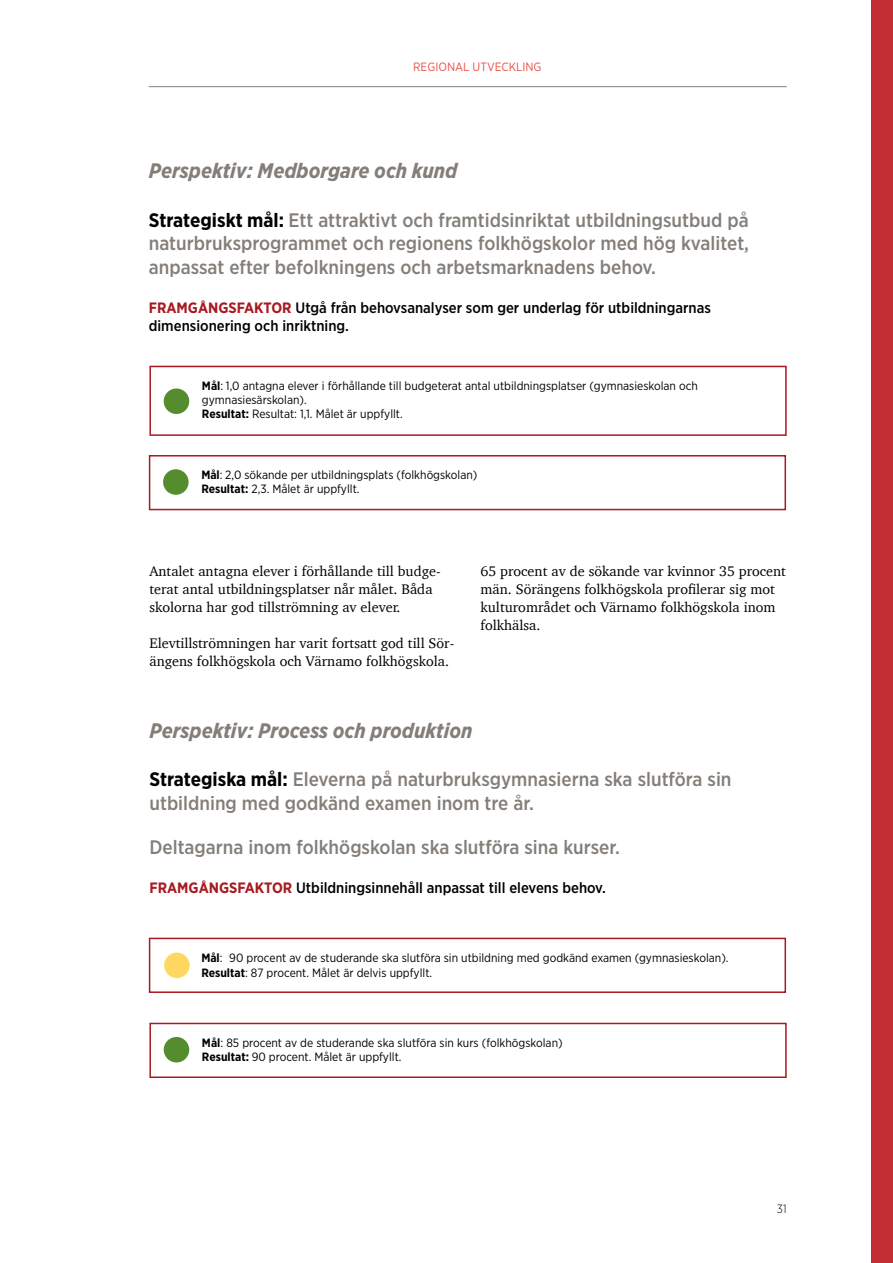
<style>
.page{position:relative;width:893px;height:1263px;background:#fff}
.page>*{position:absolute;margin:0;border:0;box-sizing:border-box;transform-origin:0 0}
.t1{font:italic 700 21px "Gotham Narrow";color:#847e79}
.t2{font:500 19.5px/23.4px "Gotham Narrow";color:#847e79;text-align:justify}
.t3{font:500 15px/18px "Gotham Narrow";color:#000}
.t4{font:14.25px/18px "Charter";color:#000}
.t5{font:12px/14.4px "Gotham Narrow";color:#000}
.t6{font:12px "Gotham Narrow";color:#ea5148}
.t7{font:300 12px "Gotham Narrow";color:#000}
.s1{font-weight:700;color:#000}
.s2{font-weight:700;color:#a71a21}
.s3{font-weight:700}
</style>
<div class="page">
<div style="left:872px;top:0;width:21px;height:1263px;background:#c22e34"></div>
<hr style="left:149px;top:86px;width:638px;height:1px;background:#847e79">
<div style="left:149px;top:366px;width:638px;height:70px;border:2px solid #a71a21"></div>
<div style="left:164px;top:388px;width:25px;height:26px;background:#558c2e;border-radius:50%"></div>
<div style="left:149px;top:455px;width:637px;height:55px;border:2px solid #a71a21"></div>
<div style="left:163px;top:469px;width:26px;height:26px;background:#558c2e;border-radius:50%"></div>
<div style="left:164px;top:952px;width:26px;height:26px;background:#ffd861;border-radius:50%"></div>
<div style="left:149px;top:938px;width:637px;height:55px;border:2px solid #a71a21"></div>
<div style="left:149px;top:1023px;width:638px;height:55px;border:2px solid #a71a21"></div>
<div style="left:164px;top:1037px;width:25px;height:25px;background:#558c2e;border-radius:50%"></div>
<p class="t6" style="left:413px;top:59px;width:130px">REGIONAL UTVECKLING</p>
<h1 class="t1" style="left:149px;top:157px;width:310px">Perspektiv: Medborgare och kund</h1>
<h2 class="t2" style="left:149px;top:208px;width:602px"><span class="s1">Strategiskt mål:</span> Ett attraktivt och framtidsinriktat utbildningsutbud på naturbruksprogrammet och regionens folkhögskolor med hög kvalitet, anpassat efter befolkningens och arbetsmarknadens behov.</h2>
<p class="t3" style="left:149px;top:298px;width:563px"><span class="s2">FRAMGÅNGSFAKTOR</span> Utgå från behovsanalyser som ger underlag för utbildningarnas dimensionering och inriktning.</p>
<p class="t5" style="left:202px;top:378px;width:497px"><span class="s3">Mål</span>: 1,0 antagna elever i förhållande till budgeterat antal utbildningsplatser (gymnasieskolan och gymnasiesärskolan).<br><span class="s3">Resultat:</span> Resultat: 1,1. Målet är uppfyllt.</p>
<p class="t5" style="left:201px;top:467px;width:278px"><span class="s3">Mål</span>: 2,0 sökande per utbildningsplats (folkhögskolan)<br><span class="s3">Resultat:</span> 2,3. Målet är uppfyllt.</p>
<p class="t4" style="left:149px;top:562px;width:293px">Antalet antagna elever i förhållande till budge&shy;terat antal utbildningsplatser når målet. Båda skolorna har god tillströmning av elever.</p>
<p class="t4" style="left:149px;top:634px;width:306px">Elevtillströmningen har varit fortsatt god till Sör&shy;ängens folkhögskola och Värnamo folkhögskola.</p>
<p class="t4" style="left:480px;top:562px;width:307px">65 procent av de sökande var kvinnor 35 procent män. Sörängens folkhögskola profilerar sig mot kulturområdet och Värnamo folkhögskola inom folkhälsa.</p>
<h1 class="t1" style="left:149px;top:717px;width:325px">Perspektiv: Process och produktion</h1>
<h2 class="t2" style="left:149px;top:767px;width:584px"><span class="s1">Strategiska mål:</span> Eleverna på naturbruksgymnasierna ska slutföra sin utbildning med godkänd examen inom tre år.</h2>
<h2 class="t2" style="left:149px;top:835px;width:472px">Deltagarna inom folkhögskolan ska slutföra sina kurser.</h2>
<p class="t3" style="left:149px;top:879px;width:458px"><span class="s2">FRAMGÅNGSFAKTOR</span> Utbildningsinnehåll anpassat till elevens behov.</p>
<p class="t5" style="left:201px;top:951px;width:529px"><span class="s3">Mål</span>: 90 procent av de studerande ska slutföra sin utbildning med godkänd examen (gymnasieskolan).<br><span class="s3">Resultat</span>: 87 procent. Målet är delvis uppfyllt.</p>
<p class="t5" style="left:202px;top:1035px;width:362px"><span class="s3">Mål</span>: 85 procent av de studerande ska slutföra sin kurs (folkhögskolan)<br><span class="s3">Resultat:</span> 90 procent. Målet är uppfyllt.</p>
<p class="t7" style="left:777px;top:1201px;width:11px">31</p>
</div>
